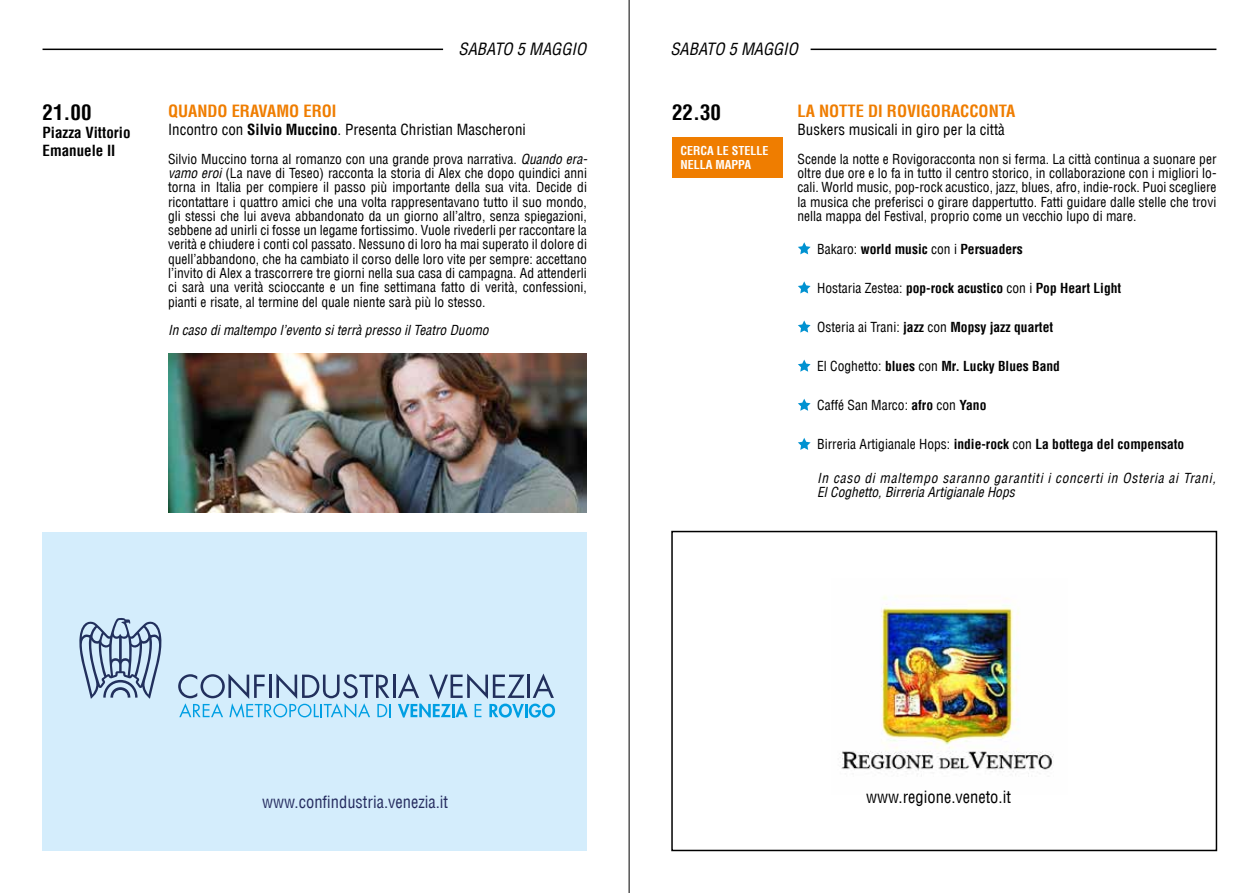
<style>
.page{position:relative;width:1259px;height:893px;background:#fff}
.page>*{position:absolute;margin:0;border:0;box-sizing:border-box;transform-origin:0 0}
.t1{font:700 condensed 21px "Helvetica LT";color:#000}
.t2{font:700 condensed 16.5px "Helvetica LT";color:#ef7d00}
.t3{font:condensed 16.5px "Helvetica LT";color:#272e61}
.t4{font:italic condensed 16.5px "Helvetica LT";color:#000}
.t5{font:condensed 16.5px "Helvetica LT";color:#000}
.t6{font:condensed 15px "Helvetica LT";color:#000}
.t7{font:700 condensed 15px/18px "Helvetica LT";color:#000}
.t8{font:condensed 13.5px/14.2px "Helvetica LT";color:#000;text-align:justify}
.t9{font:700 condensed 13.5px "Helvetica LT";color:#000}
.t10{font:italic condensed 13.5px/14.2px "Helvetica LT";letter-spacing:.05em;color:#000}
.t11{font:italic condensed 13.5px "Helvetica LT";color:#000}
.t12{font:700 condensed 12px/14.4px "Helvetica LT";color:#fff}
.s1{font-weight:700}
.s2{font-style:italic}
.s3{font-weight:400}
</style>
<div class="page">
<hr style="left:43px;top:49px;width:400px;height:1px;background:#000">
<img style="left:168px;top:354px;width:419px;height:159px">
<div style="left:43px;top:531px;width:544px;height:319px;background:#d4edfc"></div>
<hr style="left:393px;top:675px;width:2px;height:23px;background:#22305d">
<svg style="left:178px;top:674px;width:213px;height:44px"></svg>
<svg style="left:398px;top:673px;width:157px;height:44px"></svg>
<svg style="left:79px;top:618px;width:83px;height:81px"></svg>
<hr style="left:810px;top:49px;width:406px;height:1px;background:#000">
<svg style="left:798px;top:242px;width:12px;height:12px"></svg>
<svg style="left:798px;top:281px;width:12px;height:12px"></svg>
<svg style="left:798px;top:399px;width:12px;height:12px"></svg>
<svg style="left:798px;top:438px;width:12px;height:12px"></svg>
<svg style="left:798px;top:360px;width:12px;height:12px"></svg>
<svg style="left:798px;top:320px;width:12px;height:13px"></svg>
<div style="left:671px;top:531px;width:546px;height:320px;border:2px solid #000"></div>
<img style="left:840px;top:596px;width:214px;height:180px">
<div style="left:672px;top:137px;width:110px;height:41px;background:#ef7d00"></div>
<hr style="left:629px;top:0;width:1px;height:893px;background:#000">
<h1 class="t1" style="left:43px;top:100px;width:50px">21.00</h1>
<p class="t7" style="left:43px;top:124px;width:89px">Piazza Vittorio<br>Emanuele II</p>
<p class="t4" style="left:458px;top:39px;width:129px">SABATO 5 MAGGIO</p>
<p class="t2" style="left:168px;top:101px;width:170px">QUANDO ERAVAMO EROI</p>
<p class="t6" style="left:168px;top:120px;width:359px">Incontro con <span class="s1">Silvio Muccino</span>. Presenta Christian Mascheroni</p>
<p class="t8" style="left:168px;top:152px;width:421px">Silvio Muccino torna al romanzo con una grande prova narrativa. <span class="s2">Quando era&shy;vamo eroi</span> (La nave di Teseo) racconta la storia di Alex che dopo quindici anni torna in Italia per compiere il passo più importante della sua vita. Decide di ricontattare i quattro amici che una volta rappresentavano tutto il suo mondo, gli stessi che lui aveva abbandonato da un giorno all’altro, senza spiegazioni, sebbene ad unirli ci fosse un legame fortissimo. Vuole rivederli per raccontare la verità e chiudere i conti col passato. Nessuno di loro ha mai superato il dolore di quell’abbandono, che ha cambiato il corso delle loro vite per sempre: accettano l’invito di Alex a trascorrere tre giorni nella sua casa di campagna. Ad attenderli ci sarà una verità scioccante e un fine settimana fatto di verità, confessioni, pianti e risate, al termine del quale niente sarà più lo stesso.</p>
<p class="t11" style="left:168px;top:322px;width:322px">In caso di maltempo l’evento si terrà presso il Teatro Duomo</p>
<p class="t4" style="left:670px;top:39px;width:129px">SABATO 5 MAGGIO</p>
<h1 class="t1" style="left:672px;top:100px;width:50px">22.30</h1>
<p class="t12" style="left:680px;top:143px;width:90px">CERCA LE STELLE<br>NELLA MAPPA</p>
<p class="t2" style="left:797px;top:101px;width:219px">LA NOTTE DI ROVIGORACCONTA</p>
<p class="t6" style="left:797px;top:120px;width:209px">Buskers musicali in giro per la città</p>
<p class="t8" style="left:797px;top:152px;width:420px">Scende la notte e Rovigoracconta non si ferma. La città continua a suonare per oltre due ore e lo fa in tutto il centro storico, in collaborazione con i migliori lo&shy;cali. World music, pop-rock acustico, jazz, blues, afro, indie-rock. Puoi scegliere la musica che preferisci o girare dappertutto. Fatti guidare dalle stelle che trovi nella mappa del Festival, proprio come un vecchio lupo di mare.</p>
<p class="t9" style="left:817px;top:241px;width:207px"><span class="s3">Bakaro:</span> world music <span class="s3">con i</span> Persuaders</p>
<p class="t9" style="left:817px;top:280px;width:306px"><span class="s3">Hostaria Zestea:</span> pop-rock acustico <span class="s3">con i</span> Pop Heart Light</p>
<p class="t9" style="left:817px;top:319px;width:237px"><span class="s3">Osteria ai Trani:</span> jazz <span class="s3">con</span> Mopsy jazz quartet</p>
<p class="t9" style="left:817px;top:358px;width:244px"><span class="s3">El Coghetto:</span> blues <span class="s3">con</span> Mr. Lucky Blues Band</p>
<p class="t8" style="left:817px;top:398px;width:171px">Caffé San Marco: <span class="s1">afro</span> con <span class="s1">Yano</span></p>
<p class="t9" style="left:817px;top:436px;width:369px"><span class="s3">Birreria Artigianale Hops:</span> indie-rock <span class="s3">con</span> La bottega del compensato</p>
<p class="t10" style="left:817px;top:471px;width:400px">In caso di maltempo saranno garantiti i concerti in Osteria ai Trani,<br>El Coghetto, Birreria Artigianale Hops</p>
<p class="t3" style="left:262px;top:792px;width:187px">www.confindustria.venezia.it</p>
<p class="t5" style="left:866px;top:786px;width:146px">www.regione.veneto.it</p>
</div>
